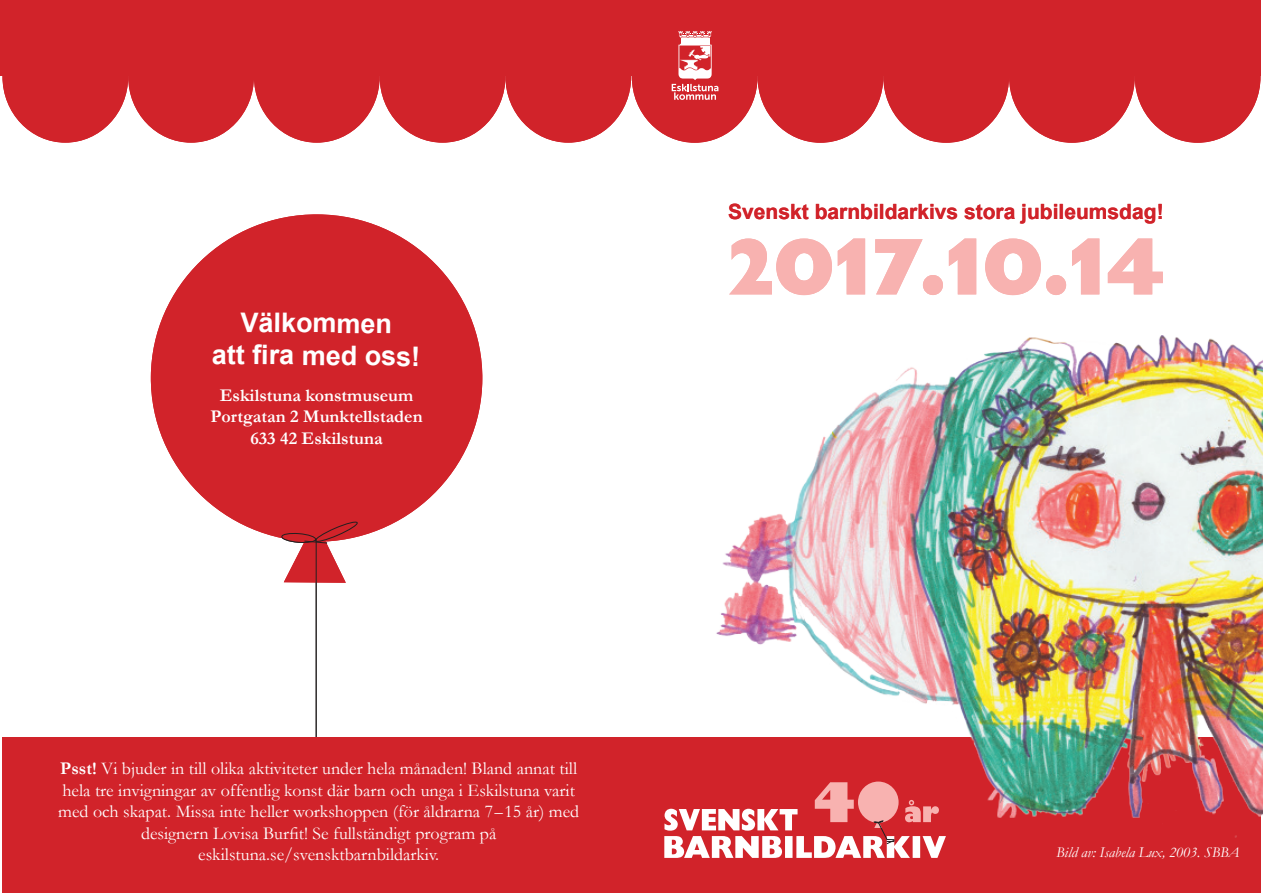
<style>
.page{position:relative;width:1263px;height:893px;background:#fff}
.page>*{position:absolute;margin:0;border:0;box-sizing:border-box;transform-origin:0 0}
.t1{font:700 27px "Arial";color:#fff}
.t2{font:700 21px "Arial";color:#d1232a}
.t3{font:18px/21.6px "Garamond";color:#fff;text-align:center}
.t4{font:700 18px "Garamond";color:#fff}
.t5{font:italic 15px "Garamond";color:#fff}
.s1{font-weight:700}
</style>
<div class="page">
<img style="left:0;top:0;width:1263px;height:893px">
<p class="t1" style="left:241px;top:304px;width:153px;rotate:1deg">Välkommen</p>
<p class="t1" style="left:212px;top:336px;width:210px;rotate:1deg">att fi ra med oss!</p>
<p class="t4" style="left:220px;top:383px;width:195px">Eskilstuna konstmuseum</p>
<p class="t4" style="left:211px;top:404px;width:213px">Portgatan 2 Munktellstaden</p>
<p class="t4" style="left:250px;top:426px;width:134px">633 42 Eskilstuna</p>
<p class="t3" style="left:58px;top:757px;width:523px"><span class="s1">Psst!</span> Vi bjuder in till olika aktiviteter under hela månaden! Bland annat till hela tre invigningar av offentlig konst där barn och unga i Eskilstuna varit med och skapat. Missa inte heller workshoppen (för åldrarna 7-15 år) med designern Lovisa Burfit! Se fullständigt program på</p>
<p class="t3" style="left:198px;top:843px;width:242px">eskilstuna.se/svensktbarnbildarkiv.</p>
<p class="t2" style="left:728px;top:197px;width:437px">Svenskt barnbildarkivs stora jubileumsdag!</p>
<p class="t5" style="left:1056px;top:842px;width:185px">Bild av: Isabela Lux, 2003. SBBA</p>
</div>
